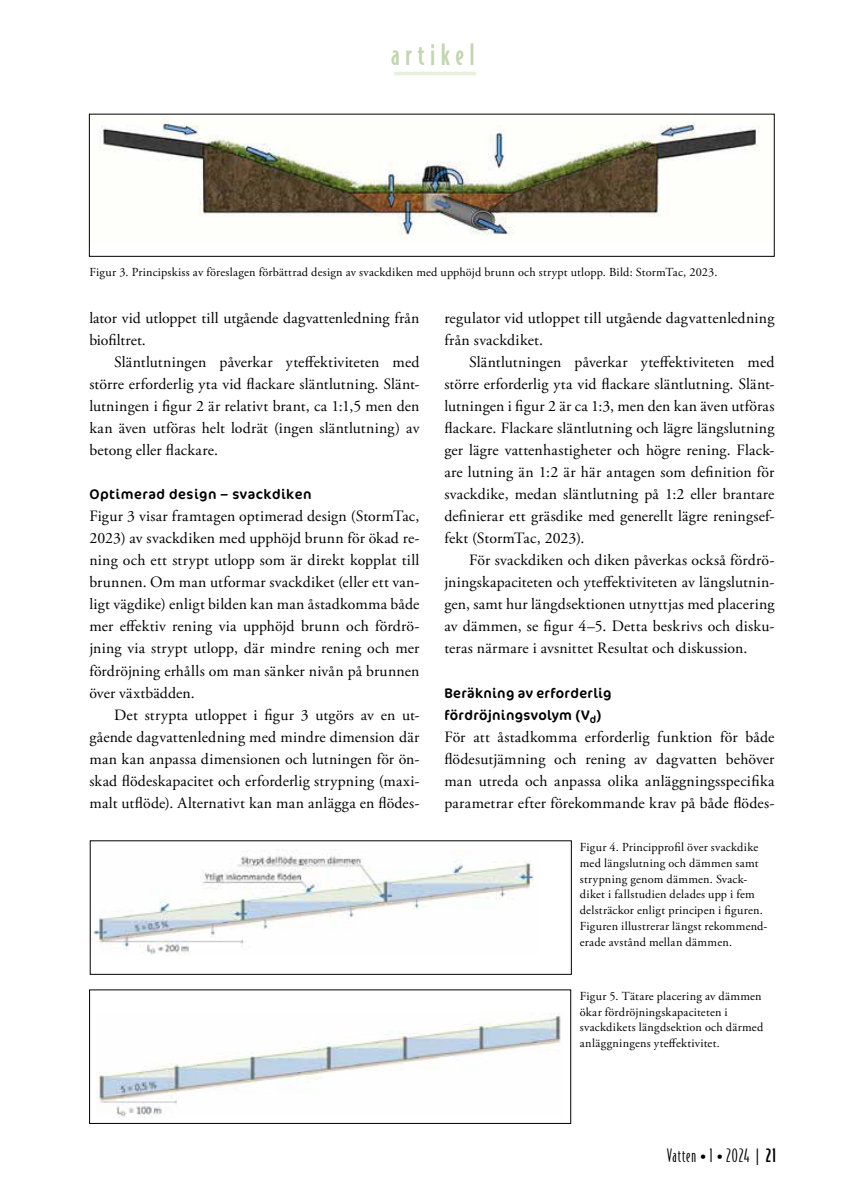
<style>
.page{position:relative;width:844px;height:1191px;background:#fff}
.page>*{position:absolute;margin:0;border:0;box-sizing:border-box;transform-origin:0 0}
.t1{font:500 28px "Bodega Sans";letter-spacing:.195em;color:#c2d6b0}
.t2{font:300 17.5px "Bodega Sans";letter-spacing:.05em;color:#000}
.t3{font:15.75px/22.1px "Adobe Garamond Pro";letter-spacing:.01em;color:#000;text-align:justify}
.t4{font:14px/22.1px "Cocon Pro";letter-spacing:.03em;color:#000}
.t5{font:12.25px/15.8px "Adobe Garamond Pro";letter-spacing:.02em;color:#000}
.s1{font-family:"Adobe Garamond Pro";font-weight:400;font-size:15.75px}
.s2{font-weight:500}
</style>
<div class="page">
<hr style="left:394px;top:72px;width:82px;height:3px;background:#e7efdf">
<img style="left:99px;top:116px;width:660px;height:119px">
<img style="left:92px;top:849px;width:442px;height:106px">
<img style="left:97px;top:1012px;width:464px;height:105px">
<h1 class="t1" style="left:391px;top:37px;width:85px">artikel</h1>
<p class="t5" style="left:90px;top:265px;width:629px">Figur 3. Principskiss av föreslagen förbättrad design av svackdiken med upphöjd brunn och strypt utlopp. Bild: StormTac, 2023.</p>
<p class="t3" style="left:89px;top:307px;width:331px">lator vid utloppet till utgående dagvattenledning från biofiltret.</p>
<p class="t3" style="left:89px;top:351px;width:331px;text-indent:25px">Släntlutningen påverkar yteffektiviteten med större erforderlig yta vid flackare släntlutning. Slänt&shy;lutningen i figur 2 är relativt brant, ca 1:1,5 men den kan även utföras helt lodrät (ingen släntlutning) av betong eller flackare.</p>
<p class="t4" style="left:89px;top:483px;width:224px">Optimerad design – svackdiken</p>
<p class="t3" style="left:89px;top:505px;width:331px">Figur 3 visar framtagen optimerad design (StormTac, 2023) av svackdiken med upphöjd brunn för ökad re&shy;ning och ett strypt utlopp som är direkt kopplat till brunnen. Om man utformar svackdiket (eller ett van&shy;ligt vägdike) enligt bilden kan man åstadkomma både mer effektiv rening via upphöjd brunn och fördrö&shy;jning via strypt utlopp, där mindre rening och mer fördröjning erhålls om man sänker nivån på brunnen över växtbädden.</p>
<p class="t3" style="left:89px;top:704px;width:331px;text-indent:25px">Det strypta utloppet i figur 3 utgörs av en ut&shy;gående dagvattenledning med mindre dimension där man kan anpassa dimensionen och lutningen för ön&shy;skad flödeskapacitet och erforderlig strypning (maxi&shy;malt utflöde). Alternativt kan man anlägga en flödes-</p>
<p class="t3" style="left:444px;top:307px;width:331px">regulator vid utloppet till utgående dagvattenledning från svackdiket.</p>
<p class="t3" style="left:444px;top:351px;width:331px;text-indent:25px">Släntlutningen påverkar yteffektiviteten med större erforderlig yta vid flackare släntlutning. Slänt&shy;lutningen i figur 2 är ca 1:3, men den kan även utföras flackare. Flackare släntlutning och lägre längslutning ger lägre vattenhastigheter och högre rening. Flack&shy;are lutning än 1:2 är här antagen som definition för svackdike, medan släntlutning på 1:2 eller brantare definierar ett gräsdike med generellt lägre reningsef&shy;fekt (StormTac, 2023).</p>
<p class="t3" style="left:444px;top:550px;width:331px;text-indent:25px">För svackdiken och diken påverkas också fördrö&shy;jningskapaciteten och yteffektiviteten av längslutnin&shy;gen, samt hur längdsektionen utnyttjas med placering av dämmen, se figur 4–5. Detta beskrivs och disku&shy;teras närmare i avsnittet Resultat och diskussion.</p>
<p class="t4" style="left:444px;top:681px;width:169px">Beräkning av erforderlig fördröjningsvolym (V<sub>d</sub>)</p>
<p class="t3" style="left:444px;top:726px;width:331px">För att åstadkomma erforderlig funktion för både flödesutjämning och rening av dagvatten behöver man utreda och anpassa olika anläggningsspecifika parametrar efter förekommande krav på både flödes-</p>
<p class="t5" style="left:579px;top:840px;width:189px">Figur 4. Principprofil över svackdike med längslutning och dämmen samt strypning genom dämmen. Svack&shy;diket i fallstudien delades upp i fem delsträckor enligt principen i figuren.<br>Figuren illustrerar längst rekommend&shy;erade avstånd mellan dämmen.</p>
<p class="t5" style="left:579px;top:988px;width:185px">Figur 5. Tätare placering av dämmen ökar fördröjningskapaciteten i svackdikets längdsektion och därmed anläggningens yteffektivitet.</p>
<p class="t2" style="left:667px;top:1145px;width:110px">Vatten <span class="s1">•</span> 1 <span class="s1">•</span> 2024 | <span class="s2">21</span></p>
</div>
